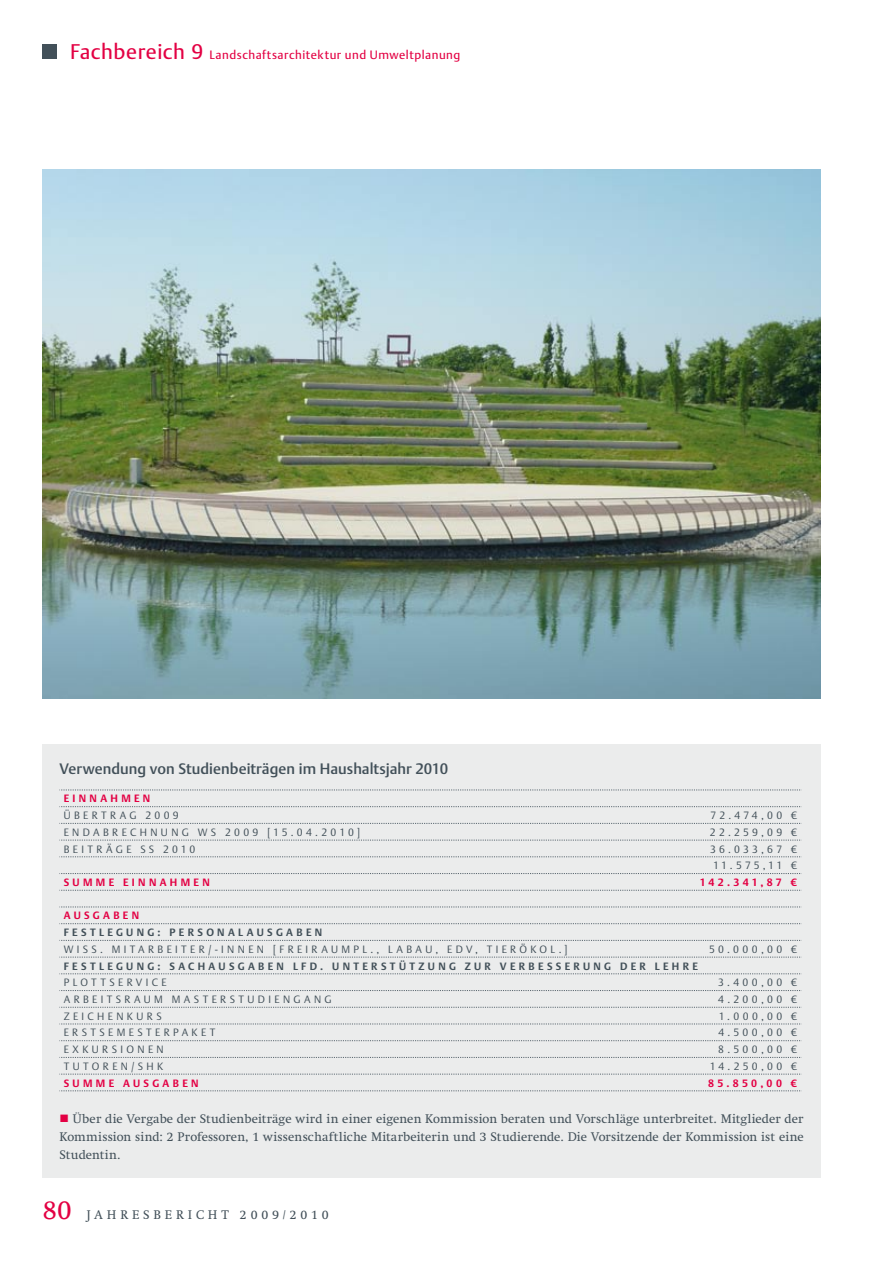
<style>
.page{position:relative;width:893px;height:1263px;background:#fff}
.page>*{position:absolute;margin:0;border:0;box-sizing:border-box;transform-origin:0 0}
.t1{font:500 15px "DTL Argo TOT";color:#425059}
.t2{font:12.75px/18px "Swift LT Std";letter-spacing:.3em;color:#425059;text-align:justify}
.t3{font:12px "DTL Argo TOT";letter-spacing:.04em;color:#e30043}
.t4{font:300 10.5px "DTL Argo TOT";letter-spacing:.32em;color:#425059}
.t5{font:700 10.5px "DTL Argo TOT";color:#425059}
.t6{font:700 10.5px "DTL Argo TOT";letter-spacing:.305em;color:#e30043}
.t7{font:300 10.5px/16.6px "DTL Argo TOT";letter-spacing:.3em;color:#425059}
.s1{font-size:21px}
.s2{color:#e30043}
.s3{font-size:27px;color:#e30043}
</style>
<div class="page">
<div style="left:43px;top:44px;width:14px;height:15px;background:#425059"></div>
<div style="left:43px;top:744px;width:778px;height:434px;background:#ebecec"></div>
<svg style="left:61px;top:790px;width:741px;height:1px"></svg>
<svg style="left:61px;top:806px;width:741px;height:1px"></svg>
<svg style="left:61px;top:823px;width:741px;height:1px"></svg>
<svg style="left:61px;top:840px;width:741px;height:1px"></svg>
<svg style="left:61px;top:856px;width:741px;height:1px"></svg>
<svg style="left:61px;top:873px;width:741px;height:1px"></svg>
<svg style="left:61px;top:890px;width:741px;height:1px"></svg>
<svg style="left:61px;top:907px;width:741px;height:1px"></svg>
<svg style="left:61px;top:923px;width:741px;height:1px"></svg>
<svg style="left:61px;top:940px;width:741px;height:1px"></svg>
<svg style="left:61px;top:957px;width:741px;height:1px"></svg>
<svg style="left:61px;top:973px;width:741px;height:1px"></svg>
<svg style="left:61px;top:990px;width:741px;height:1px"></svg>
<svg style="left:61px;top:1007px;width:741px;height:1px"></svg>
<svg style="left:61px;top:1024px;width:741px;height:1px"></svg>
<svg style="left:61px;top:1040px;width:741px;height:1px"></svg>
<svg style="left:61px;top:1057px;width:741px;height:1px"></svg>
<svg style="left:61px;top:1074px;width:741px;height:1px"></svg>
<svg style="left:61px;top:1090px;width:741px;height:1px"></svg>
<img style="left:43px;top:170px;width:778px;height:528px">
<p class="t3" style="left:70px;top:48px;width:392px"><span class="s1">Fachbereich 9</span> Landschaftsarchitektur und Umweltplanung</p>
<h1 class="t1" style="left:60px;top:760px;width:390px">Verwendung von Studienbeiträgen im Haushaltsjahr 2010</h1>
<p class="t6" style="left:64px;top:792px;width:20px">E INNAHMEN</p>
<p class="t4" style="left:64px;top:809px;width:116px">Ü BERTRAG 2009</p>
<p class="t4" style="left:710px;top:809px;width:88px">72.474,00 €</p>
<p class="t4" style="left:64px;top:826px;width:144px">ENDABRECHNUNG WS</p>
<p class="t4" style="left:225px;top:826px;width:137px">2009 [15.04.2010]</p>
<p class="t4" style="left:710px;top:826px;width:88px">22.259,09 €</p>
<p class="t4" style="left:64px;top:842px;width:85px">B EITRÄGE SS</p>
<p class="t4" style="left:163px;top:842px;width:34px">2010</p>
<p class="t7" style="left:710px;top:841px;width:88px">36.033,67 €<br>11.575,11 €</p>
<p class="t6" style="left:64px;top:876px;width:21px">S UMME</p>
<p class="t6" style="left:123px;top:876px;width:20px">E INNAHMEN</p>
<p class="t6" style="left:700px;top:876px;width:99px">142.341,87 €</p>
<p class="t6" style="left:64px;top:909px;width:21px">A USGABEN</p>
<p class="t5" style="left:64px;top:926px;width:19px">F ESTLEGUNG</p>
<p class="t5" style="left:158px;top:926px;width:32px">: P ERSONALAUSGABEN</p>
<p class="t4" style="left:64px;top:943px;width:393px">WISS. M ITARBEITER/-INNEN [FREIRAUMPL., L ABAU, EDV</p>
<p class="t4" style="left:475px;top:943px;width:94px">, TIERÖKOL.]</p>
<p class="t4" style="left:709px;top:943px;width:89px">50.000,00 €</p>
<p class="t5" style="left:64px;top:959px;width:19px">F ESTLEGUNG</p>
<p class="t5" style="left:157px;top:959px;width:32px">: S ACHAUSGABEN</p>
<p class="t5" style="left:293px;top:959px;width:9px">LFD</p>
<p class="t5" style="left:320px;top:959px;width:33px">. U NTERST</p>
<p class="t5" style="left:399px;top:959px;width:39px">ÜT ZUNG</p>
<p class="t5" style="left:465px;top:959px;width:19px">Z UR</p>
<p class="t5" style="left:500px;top:959px;width:21px">V ERBESSERUNG</p>
<p class="t5" style="left:620px;top:959px;width:10px">DER</p>
<p class="t5" style="left:655px;top:959px;width:18px">L EHRE</p>
<p class="t4" style="left:64px;top:976px;width:104px">PLOTTSERVICE</p>
<p class="t4" style="left:718px;top:976px;width:80px">3.400,00 €</p>
<p class="t4" style="left:64px;top:993px;width:269px">ARBEITSRAUM M ASTERSTUDIENGANG</p>
<p class="t4" style="left:718px;top:993px;width:80px">4.200,00 €</p>
<p class="t4" style="left:64px;top:1010px;width:100px">ZEICHENKURS</p>
<p class="t4" style="left:719px;top:1010px;width:80px">1.000,00 €</p>
<p class="t4" style="left:64px;top:1026px;width:153px">ERSTSEMESTERPAKET</p>
<p class="t4" style="left:718px;top:1026px;width:80px">4.500,00 €</p>
<p class="t4" style="left:64px;top:1043px;width:101px">E XKURSIONEN</p>
<p class="t4" style="left:718px;top:1043px;width:80px">8.500,00 €</p>
<p class="t4" style="left:64px;top:1060px;width:84px">TUTOREN/SHK</p>
<p class="t4" style="left:710px;top:1060px;width:88px">14.250,00 €</p>
<p class="t6" style="left:64px;top:1076px;width:21px">S UMME</p>
<p class="t6" style="left:123px;top:1076px;width:21px">A USGABEN</p>
<p class="t6" style="left:708px;top:1076px;width:90px">85.850,00 €</p>
<p class="t2" style="left:60px;top:1110px;width:746px"><span class="s2">■</span> Über die Vergabe der Studienbeiträge wird in einer eigenen Kommission beraten und Vorschläge unterbreitet. Mitglieder der Kommission sind: 2 Professoren, 1 wissenschaftliche Mitarbeiterin und 3 Studierende. Die Vorsitzende der Kommission ist eine Studentin.</p>
<p class="t2" style="left:43px;top:1206px;width:288px"><span class="s3">80</span> Jahresbericht 2009/2010</p>
</div>
